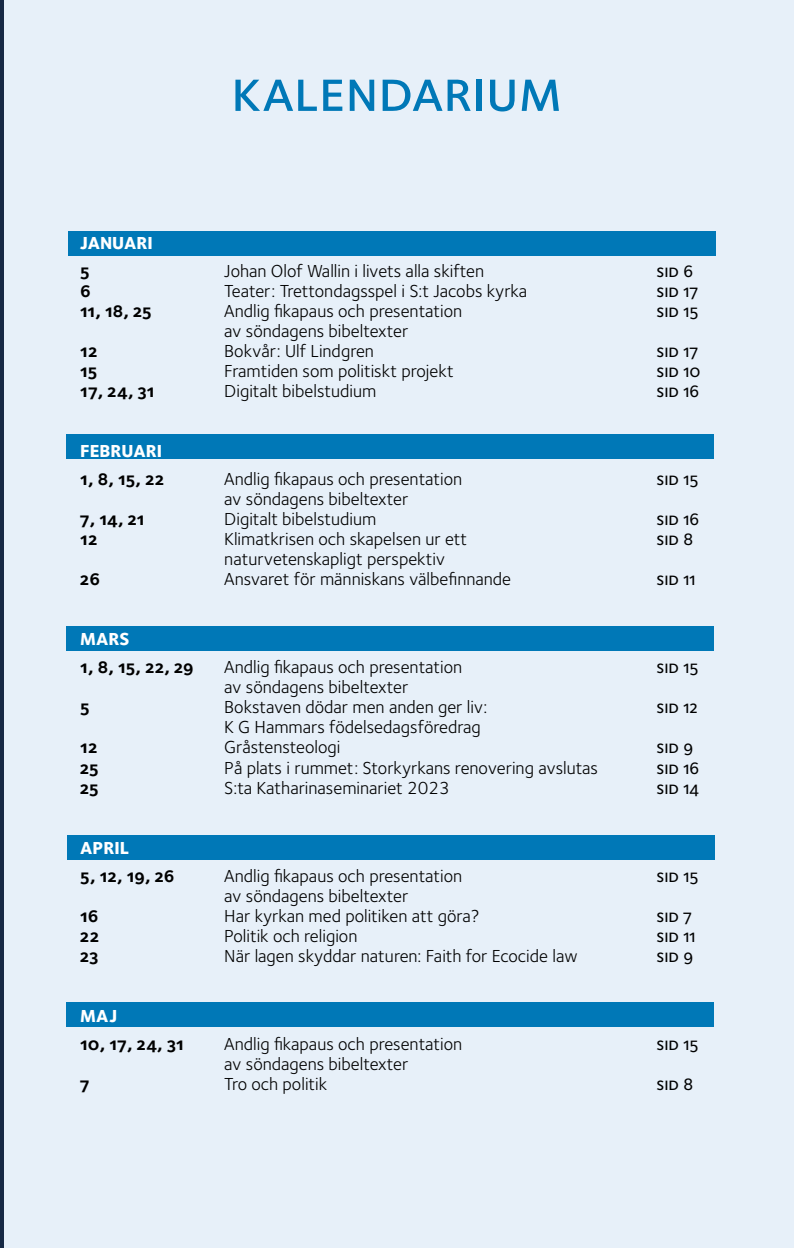
<style>
.page{position:relative;width:794px;height:1248px;background:#fff}
.page>*{position:absolute;margin:0;border:0;box-sizing:border-box;transform-origin:0 0}
.t1{font:60px "Foundry Sterling Medium Expert";color:#0078b7}
.t2{font:18px "Foundry Sterling";color:#000}
.t3{font:18px "Foundry Sterling Medium Expert";color:#000}
.t4{font:18px "Foundry Sterling Bold OSF";letter-spacing:.015em;color:#000}
.t5{font:18px "Foundry Sterling Extra Bold OSF";color:#fff}
</style>
<div class="page">
<div style="left:0;top:0;width:794px;height:1247px;background:#e7f0f9"></div>
<hr style="left:0;top:0;width:4px;height:1247px;background:#172945">
<div style="left:68px;top:231px;width:648px;height:25px;background:#0078b7"></div>
<div style="left:66px;top:434px;width:647px;height:24px;background:#0078b7"></div>
<div style="left:66px;top:626px;width:647px;height:25px;background:#0078b7"></div>
<div style="left:67px;top:835px;width:648px;height:24px;background:#0078b7"></div>
<div style="left:66px;top:1002px;width:647px;height:24px;background:#0078b7"></div>
<h1 class="t1" style="left:231px;top:56px;width:333px">kalendarium</h1>
<p class="t5" style="left:80px;top:232px;width:74px">JANUARI</p>
<p class="t4" style="left:80px;top:260px;width:11px">5</p>
<p class="t2" style="left:224px;top:261px;width:261px">Johan Olof Wallin i livets alla skiften</p>
<p class="t3" style="left:656px;top:261px;width:38px">sid 6</p>
<p class="t4" style="left:80px;top:280px;width:12px">6</p>
<p class="t2" style="left:224px;top:281px;width:304px">Teater: Trettondagsspel i S:t Jacobs kyrka</p>
<p class="t3" style="left:656px;top:281px;width:43px">sid 17</p>
<p class="t4" style="left:80px;top:300px;width:73px">11, 18, 25</p>
<p class="t2" style="left:224px;top:301px;width:239px">Andlig fikapaus och presentation</p>
<p class="t3" style="left:656px;top:301px;width:43px">sid 15</p>
<p class="t2" style="left:224px;top:321px;width:186px">av söndagens bibeltexter</p>
<p class="t4" style="left:80px;top:340px;width:19px">12</p>
<p class="t2" style="left:224px;top:341px;width:151px">Bokvår: Ulf Lindgren</p>
<p class="t3" style="left:656px;top:341px;width:43px">sid 17</p>
<p class="t4" style="left:80px;top:360px;width:19px">15</p>
<p class="t2" style="left:224px;top:361px;width:231px">Framtiden som politiskt projekt</p>
<p class="t3" style="left:656px;top:361px;width:46px">sid 10</p>
<p class="t4" style="left:80px;top:380px;width:76px">17, 24, 31</p>
<p class="t2" style="left:224px;top:381px;width:154px">Digitalt bibelstudium</p>
<p class="t3" style="left:656px;top:380px;width:44px">sid 16</p>
<p class="t5" style="left:80px;top:440px;width:83px">FEBRUARI</p>
<p class="t4" style="left:80px;top:468px;width:85px">1, 8, 15, 22</p>
<p class="t2" style="left:224px;top:469px;width:239px">Andlig fikapaus och presentation</p>
<p class="t3" style="left:656px;top:469px;width:43px">sid 15</p>
<p class="t2" style="left:224px;top:489px;width:186px">av söndagens bibeltexter</p>
<p class="t4" style="left:80px;top:508px;width:66px">7, 14, 21</p>
<p class="t2" style="left:224px;top:509px;width:154px">Digitalt bibelstudium</p>
<p class="t3" style="left:656px;top:508px;width:44px">sid 16</p>
<p class="t4" style="left:80px;top:528px;width:19px">12</p>
<p class="t2" style="left:224px;top:529px;width:244px">Klimatkrisen och skapelsen ur ett</p>
<p class="t3" style="left:656px;top:528px;width:38px">sid 8</p>
<p class="t2" style="left:224px;top:549px;width:222px">naturvetenskapligt perspektiv</p>
<p class="t4" style="left:80px;top:568px;width:21px">26</p>
<p class="t2" style="left:224px;top:569px;width:288px">Ansvaret för människans välbefinnande</p>
<p class="t3" style="left:656px;top:569px;width:41px">sid 11</p>
<p class="t5" style="left:80px;top:628px;width:51px">MARS</p>
<p class="t4" style="left:80px;top:656px;width:115px">1, 8, 15, 22, 29</p>
<p class="t2" style="left:224px;top:657px;width:239px">Andlig fikapaus och presentation</p>
<p class="t3" style="left:656px;top:657px;width:43px">sid 15</p>
<p class="t2" style="left:224px;top:677px;width:186px">av söndagens bibeltexter</p>
<p class="t4" style="left:80px;top:696px;width:11px">5</p>
<p class="t2" style="left:224px;top:697px;width:264px">Bokstaven dödar men anden ger liv:</p>
<p class="t3" style="left:656px;top:696px;width:43px">sid 12</p>
<p class="t2" style="left:224px;top:717px;width:258px">K G Hammars födelsedagsföredrag</p>
<p class="t4" style="left:80px;top:736px;width:19px">12</p>
<p class="t2" style="left:224px;top:737px;width:118px">Gråstensteologi</p>
<p class="t3" style="left:656px;top:736px;width:38px">sid 9</p>
<p class="t4" style="left:80px;top:756px;width:20px">25</p>
<p class="t2" style="left:224px;top:757px;width:375px">På plats i rummet: Storkyrkans renovering avslutas</p>
<p class="t3" style="left:656px;top:756px;width:44px">sid 16</p>
<p class="t4" style="left:80px;top:776px;width:20px">25</p>
<p class="t2" style="left:224px;top:777px;width:227px">S:ta Katharinaseminariet 2023</p>
<p class="t3" style="left:656px;top:776px;width:44px">sid 14</p>
<p class="t5" style="left:80px;top:836px;width:51px">APRIL</p>
<p class="t4" style="left:80px;top:864px;width:96px">5, 12, 19, 26</p>
<p class="t2" style="left:224px;top:865px;width:239px">Andlig fikapaus och presentation</p>
<p class="t3" style="left:656px;top:864px;width:43px">sid 15</p>
<p class="t2" style="left:224px;top:885px;width:186px">av söndagens bibeltexter</p>
<p class="t4" style="left:80px;top:904px;width:20px">16</p>
<p class="t2" style="left:224px;top:905px;width:257px">Har kyrkan med politiken att göra?</p>
<p class="t3" style="left:656px;top:904px;width:37px">sid 7</p>
<p class="t4" style="left:80px;top:924px;width:20px">22</p>
<p class="t2" style="left:224px;top:925px;width:135px">Politik och religion</p>
<p class="t3" style="left:656px;top:924px;width:41px">sid 11</p>
<p class="t4" style="left:80px;top:944px;width:20px">23</p>
<p class="t2" style="left:224px;top:945px;width:355px">När lagen skyddar naturen: Faith for Ecocide law</p>
<p class="t3" style="left:656px;top:944px;width:38px">sid 9</p>
<p class="t5" style="left:80px;top:1004px;width:38px">MAJ</p>
<p class="t4" style="left:80px;top:1032px;width:105px">10, 17, 24, 31</p>
<p class="t2" style="left:224px;top:1033px;width:239px">Andlig fikapaus och presentation</p>
<p class="t3" style="left:656px;top:1032px;width:43px">sid 15</p>
<p class="t2" style="left:224px;top:1053px;width:186px">av söndagens bibeltexter</p>
<p class="t4" style="left:80px;top:1072px;width:11px">7</p>
<p class="t2" style="left:224px;top:1073px;width:104px">Tro och politik</p>
<p class="t3" style="left:656px;top:1072px;width:38px">sid 8</p>
</div>
